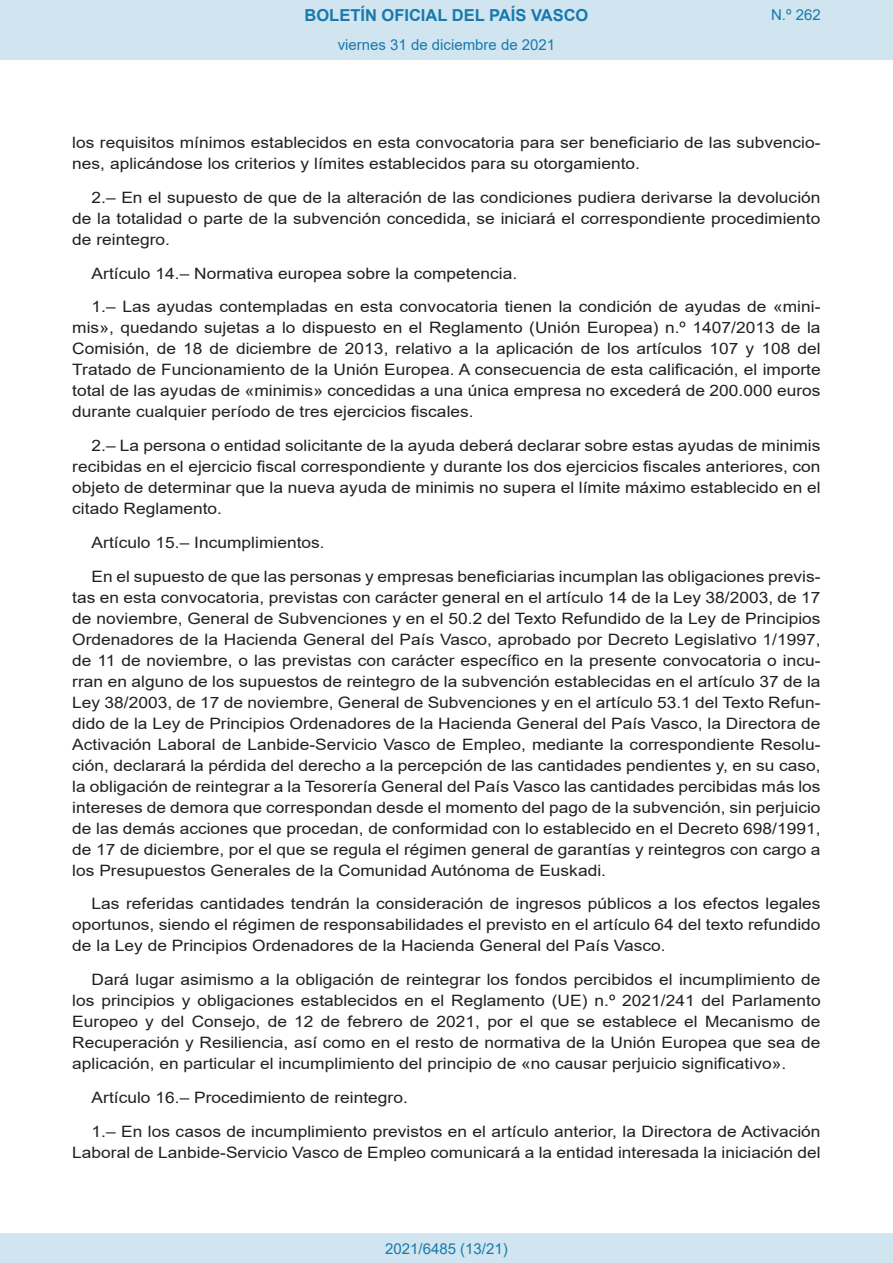
<style>
.page{position:relative;width:893px;height:1263px;background:#fff}
.page>*{position:absolute;margin:0;border:0;box-sizing:border-box;transform-origin:0 0}
.t1{font:700 16.5px "Arial";color:#1879ad}
.BOPVDetalle{font:15.6px/21px "Arial";color:#231f20;text-align:justify;scale:1.11 1}
.Paginacion_Centro{font:15px "Arial";color:#1879ad}
</style>
<div class="page">
<div style="left:0;top:0;width:893px;height:60px;background:#d0e5f0"></div>
<div style="left:0;top:1233px;width:893px;height:30px;background:#d0e5f0"></div>
<p class="t1" style="left:305px;top:3px;width:285px">BOLETÍN OFICIAL DEL PAÍS VASCO</p>
<p class="Paginacion_Centro" style="left:338px;top:35px;width:219px">viernes 31 de diciembre de 2021</p>
<p class="Paginacion_Centro" style="left:771px;top:5px;width:51px">N.º 262</p>
<p class="BOPVDetalle" style="left:72px;top:132px;width:676px">los requisitos mínimos establecidos en esta convocatoria para ser beneficiario de las subvencio&shy;nes, aplicándose los criterios y límites establecidos para su otorgamiento.</p>
<p class="BOPVDetalle" style="left:72px;top:187px;width:676px;text-indent:19px">2.– En el supuesto de que de la alteración de las condiciones pudiera derivarse la devolución de la totalidad o parte de la subvención concedida, se iniciará el correspondiente procedimiento de reintegro.</p>
<p class="BOPVDetalle" style="left:92px;top:263px;width:385px">Artículo 14.– Normativa europea sobre la competencia.</p>
<p class="BOPVDetalle" style="left:72px;top:296px;width:676px;text-indent:19px">1.– Las ayudas contempladas en esta convocatoria tienen la condición de ayudas de «mini&shy;mis», quedando sujetas a lo dispuesto en el Reglamento (Unión Europea) n.º 1407/2013 de la Comisión, de 18 de diciembre de 2013, relativo a la aplicación de los artículos 107 y 108 del Tratado de Funcionamiento de la Unión Europea. A consecuencia de esta calificación, el importe total de las ayudas de «minimis» concedidas a una única empresa no excederá de 200.000 euros durante cualquier período de tres ejercicios fiscales.</p>
<p class="BOPVDetalle" style="left:72px;top:435px;width:676px;text-indent:19px">2.– La persona o entidad solicitante de la ayuda deberá declarar sobre estas ayudas de minimis recibidas en el ejercicio fiscal correspondiente y durante los dos ejercicios fiscales anteriores, con objeto de determinar que la nueva ayuda de minimis no supera el límite máximo establecido en el citado Reglamento.</p>
<p class="BOPVDetalle" style="left:92px;top:532px;width:211px">Artículo 15.– Incumplimientos.</p>
<p class="BOPVDetalle" style="left:72px;top:566px;width:676px;text-indent:19px">En el supuesto de que las personas y empresas beneficiarias incumplan las obligaciones previs&shy;tas en esta convocatoria, previstas con carácter general en el artículo 14 de la Ley 38/2003, de 17 de noviembre, General de Subvenciones y en el 50.2 del Texto Refundido de la Ley de Principios Ordenadores de la Hacienda General del País Vasco, aprobado por Decreto Legislativo 1/1997, de 11 de noviembre, o las previstas con carácter específico en la presente convocatoria o incu&shy;rran en alguno de los supuestos de reintegro de la subvención establecidas en el artículo 37 de la Ley 38/2003, de 17 de noviembre, General de Subvenciones y en el artículo 53.1 del Texto Refun&shy;dido de la Ley de Principios Ordenadores de la Hacienda General del País Vasco, la Directora de Activación Laboral de Lanbide-Servicio Vasco de Empleo, mediante la correspondiente Resolu&shy;ción, declarará la pérdida del derecho a la percepción de las cantidades pendientes y, en su caso, la obligación de reintegrar a la Tesorería General del País Vasco las cantidades percibidas más los intereses de demora que correspondan desde el momento del pago de la subvención, sin perjuicio de las demás acciones que procedan, de conformidad con lo establecido en el Decreto 698/1991, de 17 de diciembre, por el que se regula el régimen general de garantías y reintegros con cargo a los Presupuestos Generales de la Comunidad Autónoma de Euskadi.</p>
<p class="BOPVDetalle" style="left:72px;top:893px;width:676px;text-indent:19px">Las referidas cantidades tendrán la consideración de ingresos públicos a los efectos legales oportunos, siendo el régimen de responsabilidades el previsto en el artículo 64 del texto refundido de la Ley de Principios Ordenadores de la Hacienda General del País Vasco.</p>
<p class="BOPVDetalle" style="left:72px;top:969px;width:676px;text-indent:19px">Dará lugar asimismo a la obligación de reintegrar los fondos percibidos el incumplimiento de los principios y obligaciones establecidos en el Reglamento (UE) n.º 2021/241 del Parlamento Europeo y del Consejo, de 12 de febrero de 2021, por el que se establece el Mecanismo de Recuperación y Resiliencia, así como en el resto de normativa de la Unión Europea que sea de aplicación, en particular el incumplimiento del principio de «no causar perjuicio significativo».</p>
<p class="BOPVDetalle" style="left:92px;top:1087px;width:286px">Artículo 16.– Procedimiento de reintegro.</p>
<p class="BOPVDetalle" style="left:72px;top:1121px;width:676px;text-align:right">1.– En los casos de incumplimiento previstos en el artículo anterior, la Directora de Activación<br>Laboral de Lanbide-Servicio Vasco de Empleo comunicará a la entidad interesada la iniciación del</p>
<p class="Paginacion_Centro" style="left:385px;top:1238px;width:124px">2021/6485 (13/21)</p>
</div>
